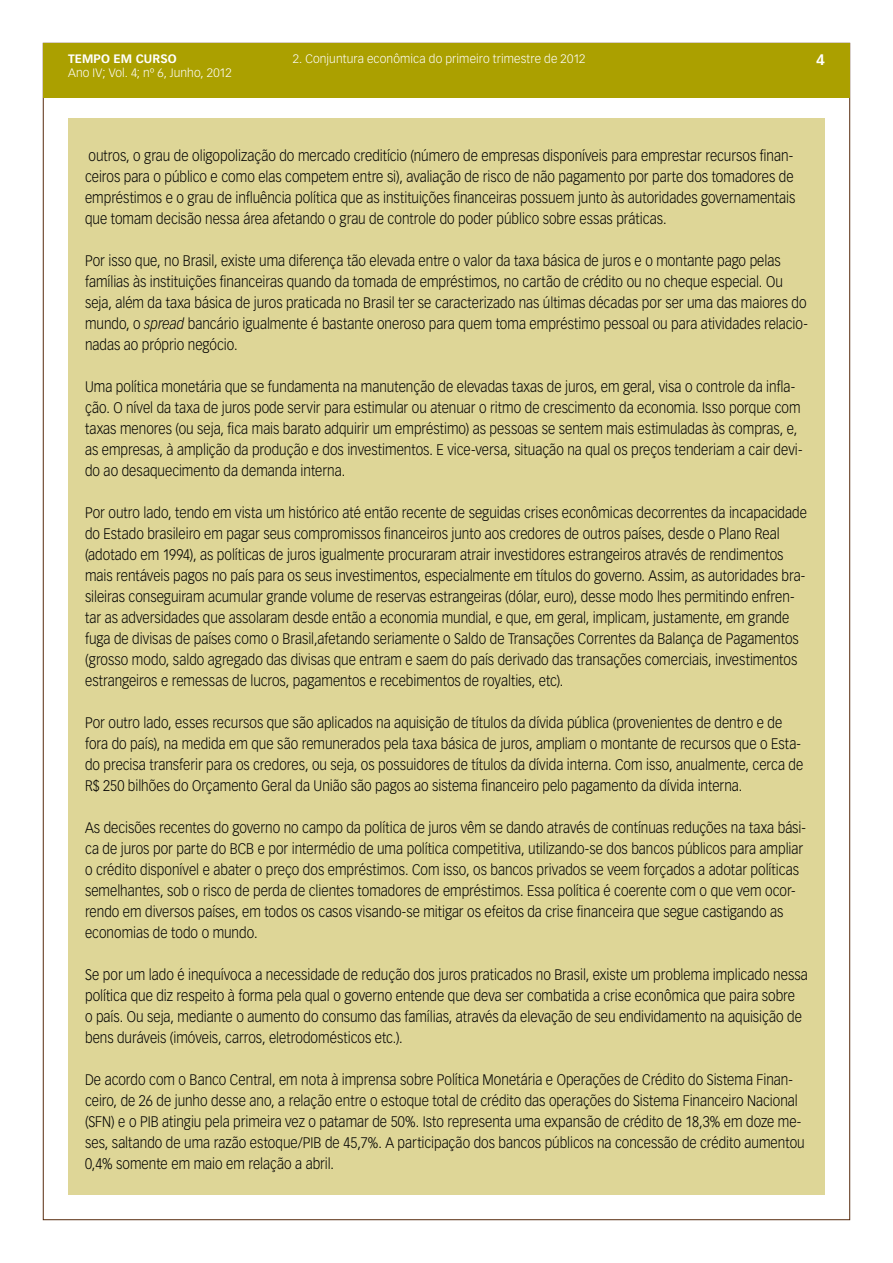
<style>
.page{position:relative;width:893px;height:1263px;background:#fff}
.page>*{position:absolute;margin:0;border:0;box-sizing:border-box;transform-origin:0 0}
.t1{font:300 15px/21px "Vectora LT Std";color:#000;scale:.9 1}
.t2{font:700 15px "Vectora LT Std";color:#fff}
.t3{font:300 12px "Vectora LT Std";letter-spacing:.01em;color:#fff}
.t4{font:700 12px "Vectora LT Std";letter-spacing:.01em;color:#fff}
.s1{font-style:italic}
</style>
<div class="page">
<div style="left:43px;top:43px;width:806px;height:55px;background:#aba000"></div>
<div style="left:68px;top:119px;width:757px;height:1076px;background:#ded697"></div>
<p class="t3" style="left:293px;top:52px;width:294px">2. Conjuntura econômica do primeiro trimestre de 2012</p>
<p class="t4" style="left:68px;top:51px;width:110px">TEMPO EM CURSO</p>
<p class="t2" style="left:816px;top:51px;width:10px">4</p>
<p class="t3" style="left:68px;top:66px;width:165px">Ano IV; Vol. 4; nº 6, Junho, 2012</p>
<p class="t1" style="left:85px;top:145px;width:791px">outros, o grau de oligopolização do mercado creditício (número de empresas disponíveis para emprestar recursos finan&shy;ceiros para o público e como elas competem entre si), avaliação de risco de não pagamento por parte dos tomadores de empréstimos e o grau de influência política que as instituições financeiras possuem junto às autoridades governamentais que tomam decisão nessa área afetando o grau de controle do poder público sobre essas práticas.</p>
<p class="t1" style="left:85px;top:250px;width:805px">Por isso que, no Brasil, existe uma diferença tão elevada entre o valor da taxa básica de juros e o montante pago pelas famílias às instituições financeiras quando da tomada de empréstimos, no cartão de crédito ou no cheque especial. Ou seja, além da taxa básica de juros praticada no Brasil ter se caracterizado nas últimas décadas por ser uma das maiores do mundo, o <span class="s1">spread</span> bancário igualmente é bastante oneroso para quem toma empréstimo pessoal ou para atividades relacio&shy;nadas ao próprio negócio.</p>
<p class="t1" style="left:85px;top:376px;width:799px">Uma política monetária que se fundamenta na manutenção de elevadas taxas de juros, em geral, visa o controle da infla&shy;ção. O nível da taxa de juros pode servir para estimular ou atenuar o ritmo de crescimento da economia. Isso porque com taxas menores (ou seja, fica mais barato adquirir um empréstimo) as pessoas se sentem mais estimuladas às compras, e, as empresas, à amplição da produção e dos investimentos. E vice-versa, situação na qual os preços tenderiam a cair devi&shy;do ao desaquecimento da demanda interna.</p>
<p class="t1" style="left:85px;top:502px;width:804px">Por outro lado, tendo em vista um histórico até então recente de seguidas crises econômicas decorrentes da incapacidade do Estado brasileiro em pagar seus compromissos financeiros junto aos credores de outros países, desde o Plano Real (adotado em 1994), as políticas de juros igualmente procuraram atrair investidores estrangeiros através de rendimentos mais rentáveis pagos no país para os seus investimentos, especialmente em títulos do governo. Assim, as autoridades bra&shy;sileiras conseguiram acumular grande volume de reservas estrangeiras (dólar, euro), desse modo lhes permitindo enfren&shy;tar as adversidades que assolaram desde então a economia mundial, e que, em geral, implicam, justamente, em grande fuga de divisas de países como o Brasil,afetando seriamente o Saldo de Transações Correntes da Balança de Pagamentos (grosso modo, saldo agregado das divisas que entram e saem do país derivado das transações comerciais, investimentos estrangeiros e remessas de lucros, pagamentos e recebimentos de royalties, etc).</p>
<p class="t1" style="left:85px;top:712px;width:800px">Por outro lado, esses recursos que são aplicados na aquisição de títulos da dívida pública (provenientes de dentro e de fora do país), na medida em que são remunerados pela taxa básica de juros, ampliam o montante de recursos que o Esta&shy;do precisa transferir para os credores, ou seja, os possuidores de títulos da dívida interna. Com isso, anualmente, cerca de R$ 250 bilhões do Orçamento Geral da União são pagos ao sistema financeiro pelo pagamento da dívida interna.</p>
<p class="t1" style="left:85px;top:817px;width:803px">As decisões recentes do governo no campo da política de juros vêm se dando através de contínuas reduções na taxa bási&shy;ca de juros por parte do BCB e por intermédio de uma política competitiva, utilizando-se dos bancos públicos para ampliar o crédito disponível e abater o preço dos empréstimos. Com isso, os bancos privados se veem forçados a adotar políticas semelhantes, sob o risco de perda de clientes tomadores de empréstimos. Essa política é coerente com o que vem ocor&shy;rendo em diversos países, em todos os casos visando-se mitigar os efeitos da crise financeira que segue castigando as economias de todo o mundo.</p>
<p class="t1" style="left:85px;top:964px;width:805px">Se por um lado é inequívoca a necessidade de redução dos juros praticados no Brasil, existe um problema implicado nessa política que diz respeito à forma pela qual o governo entende que deva ser combatida a crise econômica que paira sobre<br>o país. Ou seja, mediante o aumento do consumo das famílias, através da elevação de seu endividamento na aquisição de bens duráveis (imóveis, carros, eletrodomésticos etc.).</p>
<p class="t1" style="left:85px;top:1069px;width:801px">De acordo com o Banco Central, em nota à imprensa sobre Política Monetária e Operações de Crédito do Sistema Finan&shy;ceiro, de 26 de junho desse ano, a relação entre o estoque total de crédito das operações do Sistema Financeiro Nacional (SFN) e o PIB atingiu pela primeira vez o patamar de 50%. Isto representa uma expansão de crédito de 18,3% em doze me&shy;ses, saltando de uma razão estoque/PIB de 45,7%. A participação dos bancos públicos na concessão de crédito aumentou 0,4% somente em maio em relação a abril.</p>
</div>
